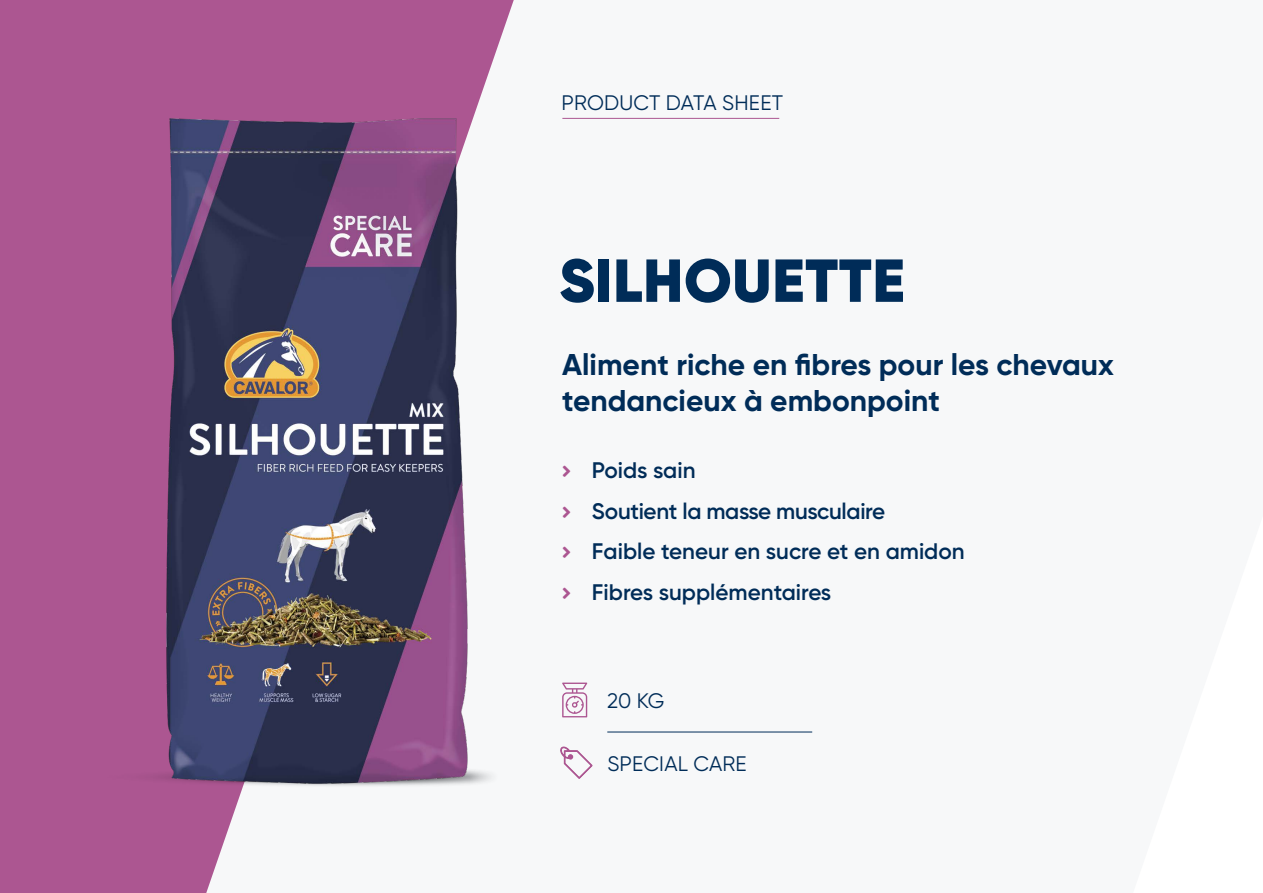
<style>
.page{position:relative;width:1263px;height:893px;background:#fff}
.page>*{position:absolute;margin:0;border:0;box-sizing:border-box;transform-origin:0 0}
.Kop{font:900 60.6px "Gilroy";letter-spacing:.01em;color:#002c58}
.Tussenkop{font:700 30px/36px "Gilroy";color:#002c58}
.Body{font:600 22.5px "Gilroy";color:#002c58}
.Body-2{font:21px "Gilroy";letter-spacing:.01em;color:#002c58}
.s1{color:#ac5691}
</style>
<div class="page">
<div style="left:0;top:0;width:580px;height:893px;background:#ac5691"></div>
<svg style="left:206px;top:0;width:607px;height:893px"></svg>
<svg style="left:562px;top:683px;width:25px;height:34px"></svg>
<svg style="left:559px;top:746px;width:34px;height:8px"></svg>
<hr style="left:607px;top:732px;width:205px;height:1px;background:#002c58">
<img style="left:519px;top:754px;width:145px;height:45px">
<img style="left:158px;top:66px;width:361px;height:769px">
<hr style="left:562px;top:118px;width:217px;height:1px;background:#ac5691">
<svg style="left:563px;top:466px;width:7px;height:11px"></svg>
<svg style="left:563px;top:506px;width:7px;height:12px"></svg>
<svg style="left:563px;top:547px;width:7px;height:11px"></svg>
<svg style="left:563px;top:587px;width:7px;height:12px"></svg>
<p class="Body-2" style="left:561px;top:90px;width:223px">PRODUCT DATA SHEET</p>
<p class="Kop" style="left:559px;top:242px;width:347px">SILHOUETTE</p>
<p class="Tussenkop" style="left:562px;top:346px;width:553px">Aliment riche en fibres pour les chevaux tendancieux à embonpoint</p>
<p class="Body" style="left:562px;top:456px;width:135px"><span class="s1">■●▼</span> Poids sain</p>
<p class="Body" style="left:562px;top:497px;width:324px"><span class="s1">■●▼</span> Soutient la masse musculaire</p>
<p class="Body" style="left:562px;top:537px;width:404px"><span class="s1">■●▼</span> Faible teneur en sucre et en amidon</p>
<p class="Body" style="left:562px;top:578px;width:271px"><span class="s1">■●▼</span> Fibres supplémentaires</p>
<p class="Body-2" style="left:607px;top:688px;width:59px">20 KG</p>
<p class="Body-2" style="left:607px;top:751px;width:141px">SPECIAL CARE</p>
</div>
